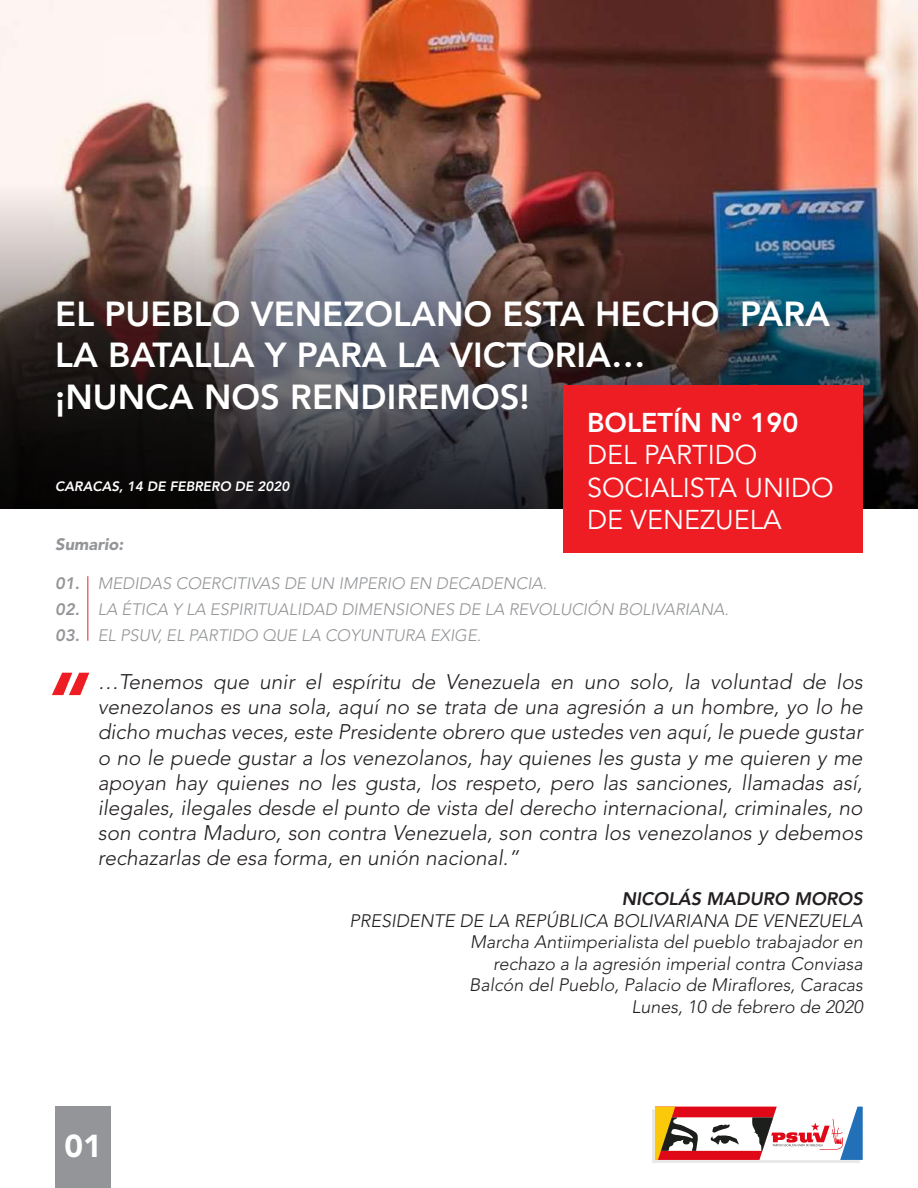
<style>
.page{position:relative;width:918px;height:1188px;background:#fff}
.page>*{position:absolute;margin:0;border:0;box-sizing:border-box;transform-origin:0 0}
.t1{font:italic 900 79.5px "Avenir LT Std";color:#ee1d23}
.t2{font:800 34.5px/41.4px "Avenir LT Std";color:#fff}
.t3{font:900 31.5px "Avenir LT Std";color:#fff}
.t4{font:27px/32.4px "Avenir LT Std";color:#fff}
.t5{font:800 27px "Avenir LT Std";color:#fff}
.t6{font:italic 300 21px/25.2px "Avenir LT Std";color:#231f20;text-align:justify}
.t7{font:italic 300 18px/21.6px "Avenir LT Std";color:#231f20;text-align:right}
.t8{font:italic 800 18px "Avenir LT Std";color:#231f20}
.t9{font:italic 300 16.5px "Avenir LT Std";color:#939598}
.t10{font:italic 900 16.5px "Avenir LT Std";color:#939598}
.t11{font:italic 800 13.5px "Avenir LT Std";color:#fff}
.s1{font-weight:800}
</style>
<div class="page">
<img style="left:0;top:0;width:918px;height:184px">
<img style="left:0;top:184px;width:918px;height:325px">
<div style="left:55px;top:1107px;width:56px;height:81px;background:#939598"></div>
<div style="left:563px;top:385px;width:300px;height:168px;background:#ee1d23"></div>
<div style="left:652px;top:1110px;width:208px;height:53px;background:#231f20;opacity:.1"></div>
<svg style="left:655px;top:1107px;width:208px;height:53px"></svg>
<hr style="left:87px;top:576px;width:1px;height:65px;background:#ee1d23">
<h2 class="t2" style="left:55px;top:293px;width:776px">EL PUEBLO VENEZOLANO ESTA HECHO PARA<br>LA BATALLA Y PARA LA VICTORIA…<br>¡NUNCA NOS RENDIREMOS!</h2>
<p class="t5" style="left:587px;top:406px;width:213px">BOLETÍN N° 190</p>
<p class="t4" style="left:587px;top:440px;width:248px">DEL PARTIDO<br>SOCIALISTA UNIDO<br>DE VENEZUELA</p>
<p class="t11" style="left:55px;top:478px;width:236px">CARACAS, 14 DE FEBRERO DE 2020</p>
<p class="t10" style="left:55px;top:534px;width:70px">Sumario:</p>
<p class="t9" style="left:55px;top:574px;width:493px"><span class="s1">01.</span> MEDIDAS COERCITIVAS DE UN IMPERIO EN DECADENCIA.</p>
<p class="t9" style="left:55px;top:600px;width:675px"><span class="s1">02.</span> LA ÉTICA Y LA ESPIRITUALIDAD DIMENSIONES DE LA REVOLUCIÓN BOLIVARIANA.</p>
<p class="t9" style="left:55px;top:625px;width:427px"><span class="s1">03.</span> EL PSUV, EL PARTIDO QUE LA COYUNTURA EXIGE.</p>
<h1 class="t1" style="left:44px;top:653px;width:43px">“</h1>
<p class="t6" style="left:98px;top:670px;width:766px">…Tenemos que unir el espíritu de Venezuela en uno solo, la voluntad de los venezolanos es una sola, aquí no se trata de una agresión a un hombre, yo lo he dicho muchas veces, este Presidente obrero que ustedes ven aquí, le puede gustar o no le puede gustar a los venezolanos, hay quienes les gusta y me quieren y me apoyan hay quienes no les gusta, los respeto, pero las sanciones, llamadas así, ilegales, ilegales desde el punto de vista del derecho internacional, criminales, no son contra Maduro, son contra Venezuela, son contra los venezolanos y debemos rechazarlas de esa forma, en unión nacional.”</p>
<p class="t8" style="left:622px;top:888px;width:242px">NICOLÁS MADURO MOROS</p>
<p class="t7" style="left:349px;top:910px;width:515px">PRESIDENTE DE LA REPÚBLICA BOLIVARIANA DE VENEZUELA Marcha Antiimperialista del pueblo trabajador en<br>rechazo a la agresión imperial contra Conviasa<br>Balcón del Pueblo, Palacio de Miraflores, Caracas<br>Lunes, 10 de febrero de 2020</p>
<h3 class="t3" style="left:65px;top:1127px;width:39px">01</h3>
</div>
